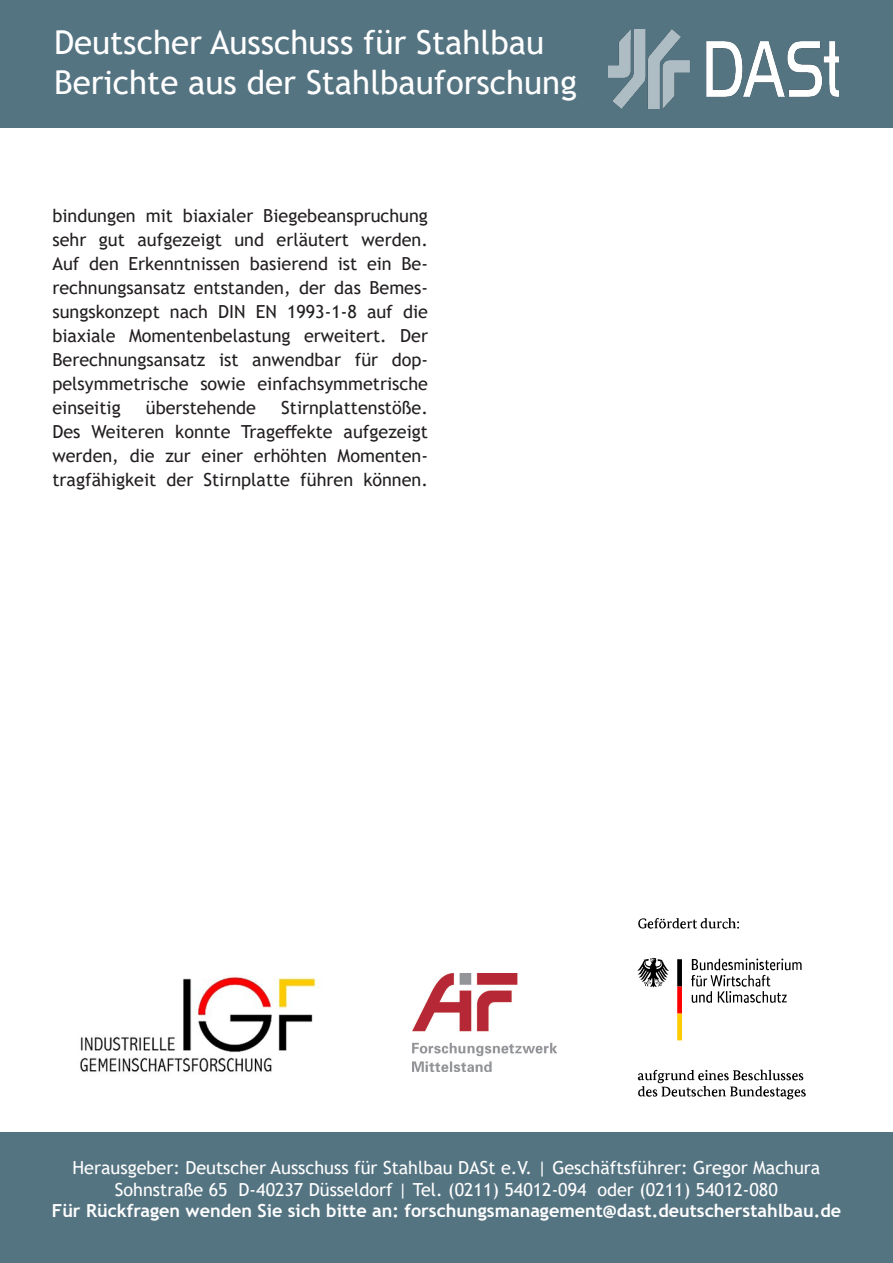
<style>
.page{position:relative;width:893px;height:1263px;background:#fff}
.page>*{position:absolute;margin:0;border:0;box-sizing:border-box;transform-origin:0 0}
.t1{font:33px/39.6px "Trebuchet MS";color:#fff}
.t2{font:18px/24px "Trebuchet MS";color:#231f20;text-align:justify}
.t3{font:18px/21.6px "Trebuchet MS";color:#fff;text-align:center}
.t4{font:700 18px "Trebuchet MS";color:#fff}
</style>
<div class="page">
<div style="left:0;top:0;width:893px;height:128px;background:#557482"></div>
<div style="left:0;top:1132px;width:893px;height:131px;background:#557482"></div>
<img style="left:608px;top:30px;width:231px;height:78px">
<svg style="left:638px;top:918px;width:101px;height:11px"></svg>
<svg style="left:638px;top:1070px;width:168px;height:29px"></svg>
<svg style="left:637px;top:958px;width:32px;height:29px"></svg>
<svg style="left:677px;top:959px;width:5px;height:81px"></svg>
<svg style="left:691px;top:958px;width:111px;height:45px"></svg>
<img style="left:413px;top:973px;width:144px;height:98px">
<img style="left:80px;top:976px;width:240px;height:96px">
<h1 class="t1" style="left:54px;top:22px;width:524px">Deutscher Ausschuss für Stahlbau<br>Berichte aus der Stahlbauforschung</h1>
<p class="t2" style="left:52px;top:203px;width:377px">bindungen mit biaxialer Biegebeanspruchung sehr gut aufgezeigt und erläutert werden.</p>
<p class="t2" style="left:52px;top:251px;width:377px">Auf den Erkenntnissen basierend ist ein Be&shy;rechnungsansatz entstanden, der das Bemes&shy;sungskonzept nach DIN EN 1993-1-8 auf die biaxiale Momentenbelastung erweitert. Der Berechnungsansatz ist anwendbar für dop&shy;pelsymmetrische sowie einfachsymmetrische einseitig</p>
<p class="t2" style="left:52px;top:395px;width:377px;text-indent:229px">Stirnplattenstöße.<br>Des Weiteren konnte Trageffekte aufgezeigt werden, die zur einer erhöhten Momenten&shy;tragfähigkeit der Stirnplatte führen können.</p>
<p class="t2" style="left:146px;top:395px;width:112px">überstehende</p>
<p class="t3" style="left:73px;top:1156px;width:749px">Herausgeber: Deutscher Ausschuss für Stahlbau DASt e.V. | Geschäftsführer: Gregor Machura<br>Sohnstraße 65 D-40237 Düsseldorf | Tel. (0211) 54012-094 oder (0211) 54012-080</p>
<p class="t4" style="left:52px;top:1199px;width:791px">Für Rückfragen wenden Sie sich bitte an: forschungsmanagement@dast.deutscherstahlbau.de</p>
</div>
